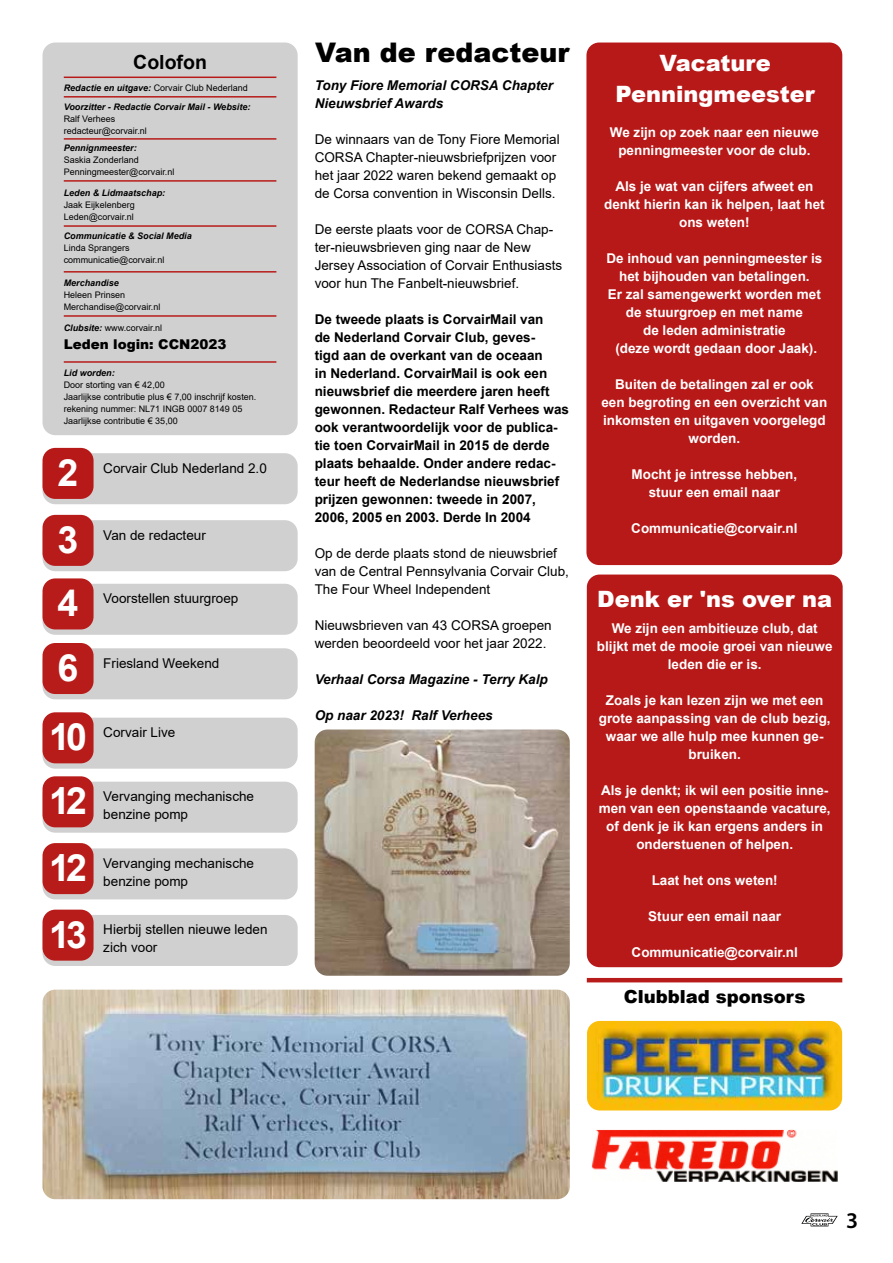
<style>
.page{position:relative;width:893px;height:1263px;background:#fff}
.page>*{position:absolute;margin:0;border:0;box-sizing:border-box;transform-origin:0 0}
.t1{font:700 37.5px/65.4px "Arial";letter-spacing:-.1em;color:#fff}
.t2{font:900 27px "Arial";color:#000}
.t3{font:900 22.5px/31.5px "Arial";color:#fff;text-align:center}
.t4{font:600 22.5px "Myriad Pro";color:#000}
.t5{font:700 19.5px "Arial";color:#000}
.t6{font:900 18px "Arial";color:#000}
.t7{font:700 13.5px/18px "Arial";color:#fff;text-align:center}
.t8{font:13.5px/18px "Arial";color:#000}
.t9{font:700 13.5px/18px "Arial";color:#000}
.t10{font:italic 700 13.5px/18px "Arial";color:#000}
.t11{font:900 13.5px "Arial";color:#000}
.t12{font:9px/12px "Arial";color:#000}
.t13{font:italic 700 9px "Arial";color:#000}
.s1{font-weight:700;font-style:italic}
</style>
<div class="page">
<svg style="left:801px;top:1213px;width:37px;height:13px"></svg>
<div style="left:43px;top:43px;width:255px;height:392px;background:#d0d0d0;border-radius:13px"></div>
<hr style="left:64px;top:77px;width:212px;height:1px;background:#b71c1a">
<hr style="left:64px;top:96px;width:212px;height:2px;background:#b71c1a">
<hr style="left:64px;top:138px;width:212px;height:2px;background:#b71c1a">
<hr style="left:64px;top:180px;width:212px;height:2px;background:#b71c1a">
<div style="left:43px;top:453px;width:255px;height:51px;background:#d0d0d0;border-radius:13px"></div>
<div style="left:43px;top:448px;width:51px;height:51px;background:#b71818;border-radius:13px"></div>
<div style="left:43px;top:520px;width:255px;height:51px;background:#d0d0d0;border-radius:13px"></div>
<div style="left:43px;top:515px;width:51px;height:51px;background:#b71c1a;border-radius:13px"></div>
<div style="left:43px;top:584px;width:255px;height:51px;background:#d0d0d0;border-radius:13px"></div>
<div style="left:43px;top:578px;width:51px;height:51px;background:#b71c1a;border-radius:13px"></div>
<div style="left:43px;top:718px;width:255px;height:51px;background:#d0d0d0;border-radius:13px"></div>
<div style="left:43px;top:712px;width:51px;height:51px;background:#b71c1a;border-radius:13px"></div>
<div style="left:43px;top:782px;width:255px;height:51px;background:#d0d0d0;border-radius:13px"></div>
<div style="left:43px;top:776px;width:51px;height:51px;background:#b71c1a;border-radius:13px"></div>
<div style="left:43px;top:848px;width:255px;height:51px;background:#d0d0d0;border-radius:13px"></div>
<div style="left:43px;top:843px;width:51px;height:51px;background:#b71c1a;border-radius:13px"></div>
<div style="left:43px;top:915px;width:255px;height:51px;background:#d0d0d0;border-radius:13px"></div>
<div style="left:43px;top:910px;width:51px;height:51px;background:#b71c1a;border-radius:13px"></div>
<div style="left:43px;top:648px;width:255px;height:51px;background:#d0d0d0;border-radius:13px"></div>
<div style="left:43px;top:643px;width:51px;height:51px;background:#b71c1a;border-radius:13px"></div>
<img style="left:587px;top:1021px;width:255px;height:89px">
<hr style="left:587px;top:978px;width:255px;height:4px;background:#b71c1a">
<img style="left:591px;top:1130px;width:247px;height:52px">
<div style="left:587px;top:574px;width:256px;height:393px;background:#b71818;border-radius:13px"></div>
<div style="left:586px;top:43px;width:256px;height:522px;background:#b71818;border-radius:13px"></div>
<hr style="left:64px;top:225px;width:212px;height:2px;background:#b71c1a">
<hr style="left:64px;top:271px;width:212px;height:2px;background:#b71c1a">
<hr style="left:64px;top:361px;width:212px;height:2px;background:#b71c1a">
<hr style="left:64px;top:315px;width:212px;height:2px;background:#b71c1a">
<img style="left:43px;top:990px;width:527px;height:209px">
<img style="left:315px;top:729px;width:255px;height:247px">
<h3 class="t5" style="left:133px;top:48px;width:75px">Colofon</h3>
<p class="t12" style="left:64px;top:82px;width:186px"><span class="s1">Redactie en uitgave:</span> Corvair Club Nederland</p>
<p class="t13" style="left:64px;top:100px;width:188px">Voorzitter - Redactie Corvair Mail - Website:</p>
<p class="t12" style="left:64px;top:112px;width:85px">Ralf Verhees redacteur@corvair.nl</p>
<p class="t13" style="left:64px;top:141px;width:75px">Pennignmeester:</p>
<p class="t12" style="left:64px;top:153px;width:112px">Saskia Zonderland<br>Penningmeester@corvair.nl</p>
<p class="t13" style="left:64px;top:186px;width:103px">Leden &amp; Lidmaatschap:</p>
<p class="t12" style="left:64px;top:198px;width:73px">Jaak Eijkelenberg<br>Leden@corvair.nl</p>
<p class="t13" style="left:64px;top:230px;width:130px">Communicatie &amp; Social Media</p>
<p class="t12" style="left:64px;top:242px;width:102px">Linda Sprangers communicatie@corvair.nl</p>
<p class="t13" style="left:64px;top:277px;width:57px">Merchandise</p>
<p class="t12" style="left:64px;top:289px;width:98px">Heleen Prinsen<br>Merchandise@corvair.nl</p>
<p class="t12" style="left:64px;top:321px;width:100px"><span class="s1">Clubsite:</span> www.corvair.nl</p>
<p class="t11" style="left:64px;top:334px;width:164px">Leden login: CCN2023</p>
<p class="t13" style="left:64px;top:366px;width:53px">Lid worden:</p>
<p class="t12" style="left:64px;top:378px;width:194px">Door storting van € 42,00<br>Jaarlijkse contributie plus € 7,00 inschrijf kosten. rekening nummer: NL71 INGB 0007 8149 05<br>Jaarlijkse contributie € 35,00</p>
<h1 class="t1" style="left:58px;top:440px;width:22px;line-height:66.9px">2<br>3</h1>
<h1 class="t1" style="left:58px;top:571px;width:22px">4</h1>
<h1 class="t1" style="left:58px;top:636px;width:22px">6</h1>
<h1 class="t1" style="left:49px;top:705px;width:39px;text-align:justify">10<br>12<br>12</h1>
<h1 class="t1" style="left:49px;top:902px;width:39px">13</h1>
<p class="t8" style="left:103px;top:459px;width:165px">Corvair Club Nederland 2.0</p>
<p class="t8" style="left:103px;top:526px;width:104px">Van de redacteur</p>
<p class="t8" style="left:103px;top:589px;width:137px">Voorstellen stuurgroep</p>
<p class="t8" style="left:103px;top:654px;width:118px">Friesland Weekend</p>
<p class="t8" style="left:103px;top:723px;width:74px">Corvair Live</p>
<p class="t8" style="left:103px;top:787px;width:152px">Vervanging mechanische benzine pomp</p>
<p class="t8" style="left:103px;top:854px;width:152px">Vervanging mechanische benzine pomp</p>
<p class="t8" style="left:103px;top:920px;width:166px">Hierbij stellen nieuwe leden</p>
<p class="t8" style="left:103px;top:938px;width:56px">zich voor</p>
<h2 class="t2" style="left:315px;top:33px;width:256px">Van de redacteur</h2>
<p class="t10" style="left:315px;top:77px;width:240px">Tony Fiore Memorial CORSA Chapter<br>Nieuwsbrief Awards</p>
<p class="t8" style="left:315px;top:130px;width:247px">De winnaars van de Tony Fiore Memorial CORSA Chapter-nieuwsbriefprijzen voor het jaar 2022 waren bekend gemaakt op de Corsa convention in Wisconsin Dells.</p>
<p class="t8" style="left:315px;top:220px;width:249px">De eerste plaats voor de CORSA Chap&shy;ter-nieuwsbrieven ging naar de New Jersey Association of Corvair Enthusiasts voor hun The Fanbelt-nieuwsbrief.</p>
<p class="t9" style="left:315px;top:310px;width:256px">De tweede plaats is CorvairMail van<br>de Nederland Corvair Club, geves-<br>tigd aan de overkant van de oceaan<br>in Nederland. CorvairMail is ook een nieuwsbrief die meerdere jaren heeft gewonnen. Redacteur Ralf Verhees was ook verantwoordelijk voor de publica&shy;tie toen CorvairMail in 2015 de derde plaats behaalde. Onder andere redac&shy;teur heeft de Nederlandse nieuwsbrief prijzen gewonnen: tweede in 2007, 2006, 2005 en 2003. Derde In 2004</p>
<p class="t8" style="left:315px;top:544px;width:256px">Op de derde plaats stond de nieuwsbrief van de Central Pennsylvania Corvair Club,<br>The Four Wheel Independent</p>
<p class="t8" style="left:315px;top:616px;width:239px">Nieuwsbrieven van 43 CORSA groepen werden beoordeeld voor het jaar 2022.</p>
<p class="t10" style="left:315px;top:671px;width:235px">Verhaal Corsa Magazine - Terry Kalp</p>
<p class="t10" style="left:315px;top:707px;width:180px">Op naar 2023! Ralf Verhees</p>
<h3 class="t3" style="left:615px;top:46px;width:201px">Vacature<br>Penningmeester</h3>
<p class="t7" style="left:610px;top:123px;width:211px">We zijn op zoek naar een nieuwe penningmeester voor de club.</p>
<p class="t7" style="left:604px;top:177px;width:222px">Als je wat van cijfers afweet en denkt hierin kan ik helpen, laat het ons weten!</p>
<p class="t7" style="left:606px;top:249px;width:218px">De inhoud van penningmeester is het bijhouden van betalingen.<br>Er zal samengewerkt worden met de stuurgroep en met name<br>de leden administratie<br>(deze wordt gedaan door Jaak).</p>
<p class="t7" style="left:601px;top:375px;width:227px">Buiten de betalingen zal er ook<br>een begroting en een overzicht van inkomsten en uitgaven voorgelegd worden.</p>
<p class="t7" style="left:631px;top:465px;width:167px">Mocht je intresse hebben, stuur een email naar</p>
<p class="t7" style="left:631px;top:519px;width:168px">Communicatie@corvair.nl</p>
<h3 class="t3" style="left:597px;top:583px;width:236px">Denk er 'ns over na</h3>
<p class="t7" style="left:597px;top:619px;width:237px">We zijn een ambitieuze club, dat blijkt met de mooie groei van nieuwe leden die er is.</p>
<p class="t7" style="left:599px;top:691px;width:233px">Zoals je kan lezen zijn we met een grote aanpassing van de club bezig, waar we alle hulp mee kunnen ge&shy;bruiken.</p>
<p class="t7" style="left:599px;top:781px;width:233px">Als je denkt; ik wil een positie inne&shy;men van een openstaande vacature, of denk je ik kan ergens anders in onderstuenen of helpen.</p>
<p class="t7" style="left:652px;top:871px;width:128px">Laat het ons weten!</p>
<p class="t7" style="left:648px;top:907px;width:134px">Stuur een email naar</p>
<p class="t7" style="left:632px;top:943px;width:168px">Communicatie@corvair.nl</p>
<h3 class="t6" style="left:624px;top:983px;width:183px">Clubblad sponsors</h3>
<h3 class="t4" style="left:846px;top:1206px;width:14px">3</h3>
</div>
